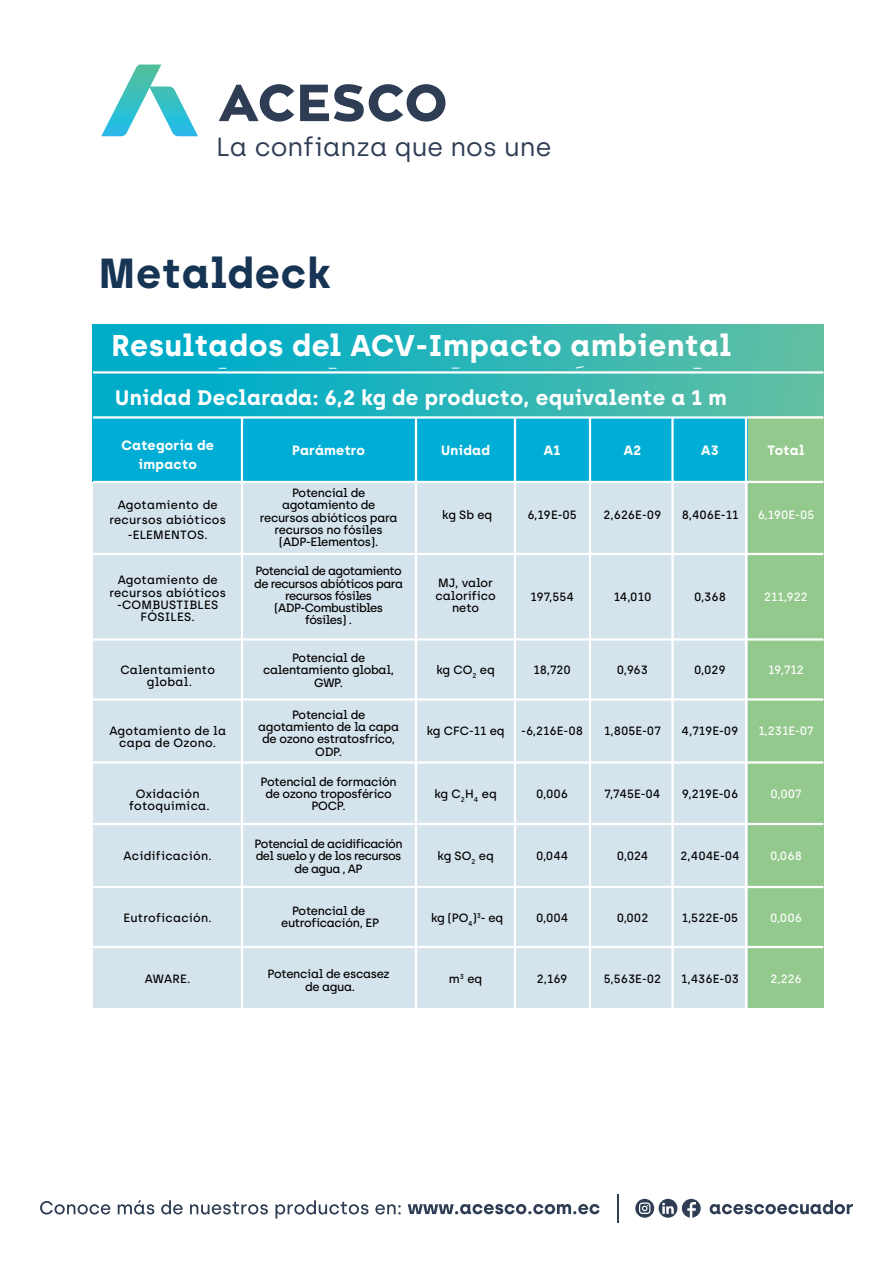
<style>
.page{position:relative;width:893px;height:1263px;background:#fff}
.page>*{position:absolute;margin:0;border:0;box-sizing:border-box;transform-origin:0 0}
.t1{font:700 42px "Archia";letter-spacing:.02em;color:#163454}
.t2{font:700 30px "Archia";letter-spacing:.02em;color:#fff}
.t3{font:26.1px "Archia";color:#2e3d54}
.t4{font:700 21px "Archia";letter-spacing:.02em;color:#fff}
.t5{font:700 13.5px/18.3px "Archia";letter-spacing:.02em;color:#fff;text-align:center}
.t6{font:500 12px/12.3px "Archia";letter-spacing:-.025em;color:#000;text-align:center}
.t7{font:500 12px/12.3px "Archia";letter-spacing:.02em;color:#000;text-align:center}
.t8{font:500 12px/12.3px "Archia";letter-spacing:-.045em;color:#000;text-align:center}
.t9{font:500 12px "Archia";color:#fff}
.t10{font:500 12px/12.3px "Archia";color:#000;text-align:center}
</style>
<div class="page">
<svg style="left:219px;top:84px;width:75px;height:38px"></svg>
<svg style="left:300px;top:84px;width:145px;height:38px"></svg>
<svg style="left:102px;top:65px;width:96px;height:71px"></svg>
<svg style="left:40px;top:1201px;width:70px;height:13px"></svg>
<svg style="left:118px;top:1200px;width:36px;height:14px"></svg>
<svg style="left:161px;top:1200px;width:22px;height:14px"></svg>
<svg style="left:190px;top:1202px;width:78px;height:12px"></svg>
<svg style="left:275px;top:1200px;width:93px;height:18px"></svg>
<svg style="left:375px;top:1204px;width:26px;height:10px"></svg>
<svg style="left:710px;top:1200px;width:143px;height:14px"></svg>
<svg style="left:408px;top:1204px;width:192px;height:10px"></svg>
<svg style="left:635px;top:1199px;width:66px;height:19px"></svg>
<hr style="left:617px;top:1194px;width:2px;height:29px;background:#2e3d54">
<div style="left:92px;top:324px;width:731px;height:93px;background:linear-gradient(to right,#00aacf,#60bfa2)"></div>
<div style="left:92px;top:417px;width:657px;height:65px;background:#00add5"></div>
<div style="left:93px;top:482px;width:153px;height:525px;background:#d5e3ec"></div>
<div style="left:246px;top:482px;width:164px;height:525px;background:#d5e3ec"></div>
<div style="left:410px;top:482px;width:339px;height:525px;background:#d5e3ec"></div>
<div style="left:749px;top:417px;width:74px;height:591px;background:#94c98d"></div>
<hr style="left:93px;top:416px;width:730px;height:3px;background:#fff">
<hr style="left:93px;top:371px;width:730px;height:3px;background:#fff">
<hr style="left:93px;top:481px;width:730px;height:2px;background:#fff">
<hr style="left:93px;top:553px;width:730px;height:2px;background:#fff">
<hr style="left:93px;top:638px;width:730px;height:3px;background:#fff">
<hr style="left:93px;top:698px;width:730px;height:3px;background:#fff">
<hr style="left:93px;top:761px;width:730px;height:3px;background:#fff">
<hr style="left:93px;top:823px;width:730px;height:2px;background:#fff">
<hr style="left:93px;top:886px;width:730px;height:2px;background:#fff">
<hr style="left:93px;top:946px;width:730px;height:2px;background:#fff">
<hr style="left:241px;top:417px;width:2px;height:591px;background:#fff">
<hr style="left:415px;top:417px;width:2px;height:591px;background:#fff">
<hr style="left:514px;top:417px;width:2px;height:591px;background:#fff">
<hr style="left:589px;top:417px;width:2px;height:591px;background:#fff">
<hr style="left:671px;top:417px;width:3px;height:591px;background:#fff">
<hr style="left:745px;top:417px;width:2px;height:591px;background:#fff">
<h3 class="t3" style="left:216px;top:132px;width:337px">La confianza que nos une</h3>
<h1 class="t1" style="left:99px;top:248px;width:233px">Metaldeck</h1>
<h2 class="t2" style="left:112px;top:327px;width:622px">Resultados del ACV-Impacto ambiental</h2>
<h3 class="t4" style="left:115px;top:385px;width:613px">Unidad Declarada: 6,2 kg de producto, equivalente a 1 m</h3>
<p class="t5" style="left:121px;top:436px;width:94px">Categoría de impacto</p>
<p class="t5" style="left:292px;top:441px;width:74px">Parámetro</p>
<p class="t5" style="left:441px;top:441px;width:50px">Unidad</p>
<p class="t5" style="left:544px;top:441px;width:18px">A1</p>
<p class="t5" style="left:624px;top:441px;width:19px">A2</p>
<p class="t5" style="left:701px;top:441px;width:19px">A3</p>
<p class="t5" style="left:767px;top:441px;width:39px">Total</p>
<p class="t7" style="left:109px;top:497px;width:118px;line-height:15.3px">Agotamiento de recursos abióticos -ELEMENTOS.</p>
<p class="t7" style="left:109px;top:574px;width:118px">Agotamiento de recursos abióticos -COMBUSTIBLES<br>FÓSILES.</p>
<p class="t6" style="left:260px;top:486px;width:139px">Potencial de agotamiento de recursos abióticos para recursos no fósiles (ADP-Elementos).</p>
<p class="t8" style="left:254px;top:565px;width:150px">Potencial de agotamiento de recursos abióticos para recursos fósiles (ADP-Combustibles fósiles) .</p>
<p class="t6" style="left:263px;top:652px;width:132px">Potencial de calentamiento global,<br>GWP.</p>
<p class="t6" style="left:442px;top:508px;width:52px">kg Sb eq</p>
<p class="t6" style="left:527px;top:508px;width:51px">6,19E-05</p>
<p class="t6" style="left:603px;top:508px;width:60px">2,626E-09</p>
<p class="t6" style="left:682px;top:508px;width:58px">8,406E-11</p>
<p class="t9" style="left:758px;top:507px;width:58px">6,190E-05</p>
<p class="t10" style="left:436px;top:577px;width:62px">MJ, valor calorífico neto</p>
<p class="t6" style="left:530px;top:590px;width:45px">197,554</p>
<p class="t6" style="left:614px;top:590px;width:39px">14,010</p>
<p class="t6" style="left:694px;top:590px;width:34px">0,368</p>
<p class="t9" style="left:764px;top:589px;width:45px">211,922</p>
<p class="t7" style="left:120px;top:664px;width:96px">Calentamiento global.</p>
<p class="t6" style="left:436px;top:664px;width:60px">kg CO<sub>2</sub> eq</p>
<p class="t6" style="left:533px;top:664px;width:39px">18,720</p>
<p class="t6" style="left:617px;top:664px;width:33px">0,963</p>
<p class="t6" style="left:694px;top:664px;width:33px">0,029</p>
<p class="t9" style="left:768px;top:663px;width:37px">19,712</p>
<p class="t7" style="left:109px;top:725px;width:118px">Agotamiento de la capa de Ozono.</p>
<p class="t6" style="left:258px;top:708px;width:142px">Potencial de agotamiento de la capa de ozono estratosfrico,<br>ODP.</p>
<p class="t6" style="left:427px;top:725px;width:79px">kg CFC-11 eq</p>
<p class="t6" style="left:521px;top:725px;width:63px">-6,216E-08</p>
<p class="t6" style="left:604px;top:725px;width:58px">1,805E-07</p>
<p class="t6" style="left:682px;top:725px;width:58px">4,719E-09</p>
<p class="t9" style="left:758px;top:724px;width:57px">1,231E-07</p>
<p class="t7" style="left:129px;top:787px;width:82px">Oxidación fotoquímica.</p>
<p class="t6" style="left:261px;top:775px;width:137px">Potencial de formación de ozono troposférico<br>POCP.</p>
<p class="t6" style="left:434px;top:787px;width:64px">kg C<sub>2</sub>H<sub>4</sub> eq</p>
<p class="t6" style="left:536px;top:787px;width:33px">0,006</p>
<p class="t6" style="left:605px;top:787px;width:57px">7,745E-04</p>
<p class="t6" style="left:682px;top:787px;width:58px">9,219E-06</p>
<p class="t9" style="left:770px;top:786px;width:33px">0,007</p>
<p class="t7" style="left:124px;top:849px;width:90px">Acidificación.</p>
<p class="t8" style="left:255px;top:837px;width:149px">Potencial de acidificación del suelo y de los recursos de agua , AP</p>
<p class="t6" style="left:437px;top:849px;width:58px">kg SO<sub>2</sub> eq</p>
<p class="t6" style="left:536px;top:849px;width:34px">0,044</p>
<p class="t6" style="left:617px;top:849px;width:33px">0,024</p>
<p class="t6" style="left:681px;top:849px;width:61px">2,404E-04</p>
<p class="t9" style="left:770px;top:848px;width:33px">0,068</p>
<p class="t7" style="left:123px;top:912px;width:90px">Eutroficación.</p>
<p class="t6" style="left:281px;top:904px;width:99px">Potencial de eutroficación, EP</p>
<p class="t6" style="left:431px;top:912px;width:73px">kg (PO<sub>4</sub>)<sup>3</sup>- eq</p>
<p class="t6" style="left:536px;top:912px;width:34px">0,004</p>
<p class="t6" style="left:617px;top:912px;width:33px">0,002</p>
<p class="t6" style="left:682px;top:912px;width:58px">1,522E-05</p>
<p class="t9" style="left:770px;top:911px;width:33px">0,006</p>
<p class="t6" style="left:145px;top:972px;width:47px">AWARE.</p>
<p class="t6" style="left:267px;top:968px;width:124px">Potencial de escasez de agua.</p>
<p class="t6" style="left:449px;top:972px;width:35px">m<sup>3</sup> eq</p>
<p class="t6" style="left:537px;top:972px;width:32px">2,169</p>
<p class="t6" style="left:604px;top:972px;width:59px">5,563E-02</p>
<p class="t6" style="left:681px;top:972px;width:59px">1,436E-03</p>
<p class="t9" style="left:770px;top:971px;width:33px">2,226</p>
</div>
